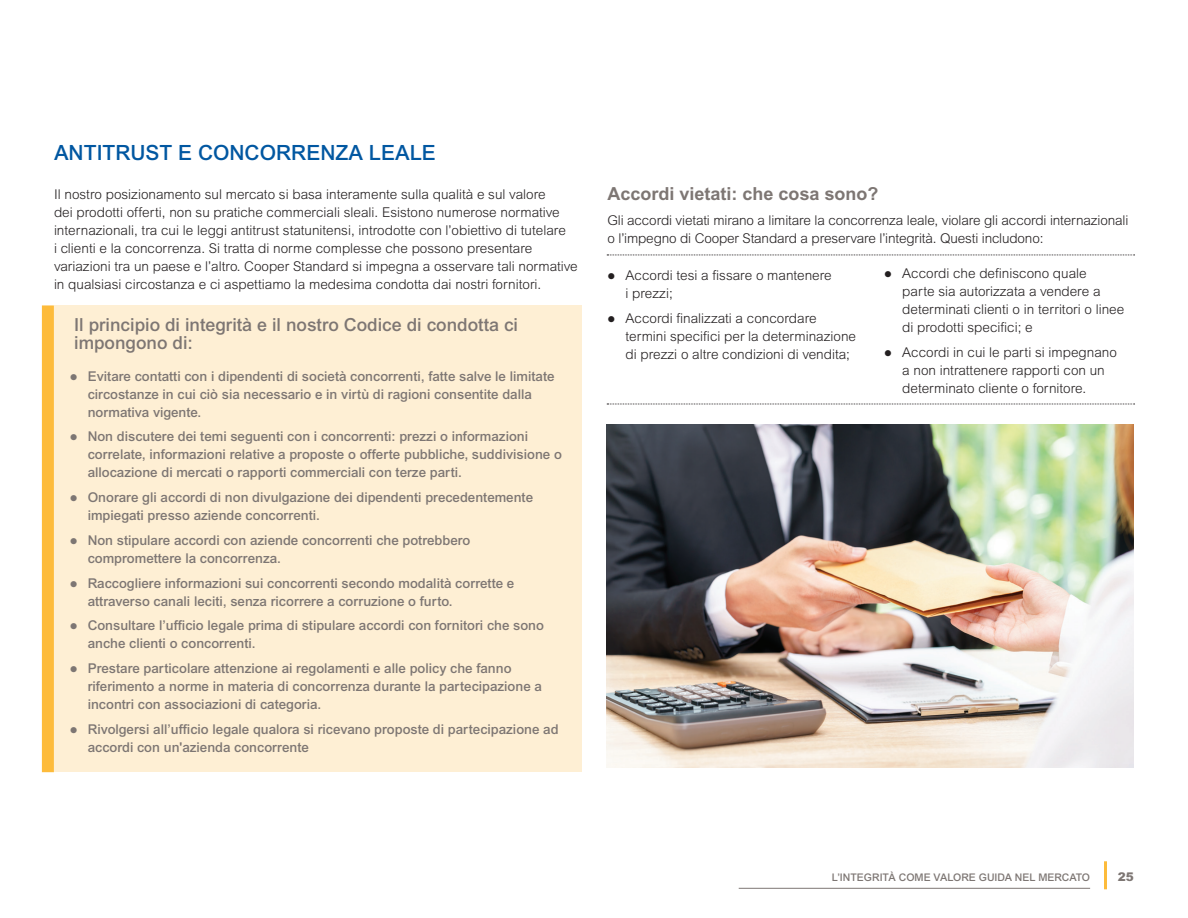
<style>
.page{position:relative;width:1188px;height:918px;background:#fff}
.page>*{position:absolute;margin:0;border:0;box-sizing:border-box;transform-origin:0 0}
.t1{font:500 21px "Arial MT Std";color:#0157a1}
.t2{font:500 18px/18px "Arial MT Std";color:#7d7673}
.t3{font:700 18px "Arial MT Std";color:#7d7673}
.t4{font:500 13.5px/18px "Arial MT Std";color:#7d7673}
.t5{font:300 13.5px/18px "Arial MT Std";color:#231f20}
.t6{font:900 12px "Arial MT Std";color:#7d7673}
.t7{font:500 10.5px "Arial MT Std";color:#7d7673}
</style>
<div class="page">
<hr style="left:739px;top:888px;width:351px;height:1px;background:#7d7673">
<hr style="left:1104px;top:861px;width:3px;height:28px;background:#fdbb3b">
<div style="left:54px;top:305px;width:528px;height:467px;background:#feefd4"></div>
<div style="left:42px;top:305px;width:12px;height:467px;background:#fdbb3b"></div>
<svg style="left:607px;top:404px;width:528px;height:1px"></svg>
<svg style="left:607px;top:255px;width:528px;height:1px"></svg>
<img style="left:607px;top:424px;width:526px;height:344px">
<h1 class="t1" style="left:54px;top:141px;width:383px">ANTITRUST E CONCORRENZA LEALE</h1>
<p class="t5" style="left:54px;top:185px;width:525px">Il nostro posizionamento sul mercato si basa interamente sulla qualità e sul valore<br>dei prodotti offerti, non su pratiche commerciali sleali. Esistono numerose normative internazionali, tra cui le leggi antitrust statunitensi, introdotte con l’obiettivo di tutelare<br>i clienti e la concorrenza. Si tratta di norme complesse che possono presentare variazioni tra un paese e l’altro. Cooper Standard si impegna a osservare tali normative in qualsiasi circostanza e ci aspettiamo la medesima condotta dai nostri fornitori.</p>
<h2 class="t2" style="left:74px;top:316px;width:445px">Il principio di integrità e il nostro Codice di condotta ci impongono di:</h2>
<p class="t4" style="left:88px;top:367px;width:468px;text-indent:-18px">● Evitare contatti con i dipendenti di società concorrenti, fatte salve le limitate circostanze in cui ciò sia necessario e in virtù di ragioni consentite dalla normativa vigente.</p>
<p class="t4" style="left:88px;top:427px;width:476px;text-indent:-18px">● Non discutere dei temi seguenti con i concorrenti: prezzi o informazioni correlate, informazioni relative a proposte o offerte pubbliche, suddivisione o allocazione di mercati o rapporti commerciali con terze parti.</p>
<p class="t4" style="left:88px;top:488px;width:447px;text-indent:-18px">● Onorare gli accordi di non divulgazione dei dipendenti precedentemente impiegati presso aziende concorrenti.</p>
<p class="t4" style="left:88px;top:531px;width:384px;text-indent:-18px">● Non stipulare accordi con aziende concorrenti che potrebbero compromettere la concorrenza.</p>
<p class="t4" style="left:88px;top:574px;width:428px;text-indent:-18px">● Raccogliere informazioni sui concorrenti secondo modalità corrette e attraverso canali leciti, senza ricorrere a corruzione o furto.</p>
<p class="t4" style="left:88px;top:616px;width:458px;text-indent:-18px">● Consultare l’ufficio legale prima di stipulare accordi con fornitori che sono anche clienti o concorrenti.</p>
<p class="t4" style="left:88px;top:659px;width:456px;text-indent:-18px">● Prestare particolare attenzione ai regolamenti e alle policy che fanno riferimento a norme in materia di concorrenza durante la partecipazione a incontri con associazioni di categoria.</p>
<p class="t4" style="left:88px;top:720px;width:472px;text-indent:-18px">● Rivolgersi all’ufficio legale qualora si ricevano proposte di partecipazione ad accordi con un'azienda concorrente</p>
<h2 class="t3" style="left:608px;top:183px;width:273px">Accordi vietati: che cosa sono?</h2>
<p class="t5" style="left:608px;top:211px;width:522px">Gli accordi vietati mirano a limitare la concorrenza leale, violare gli accordi internazionali o l’impegno di Cooper Standard a preservare l’integrità. Questi includono:</p>
<p class="t5" style="left:626px;top:266px;width:208px;text-indent:-18px">● Accordi tesi a fissare o mantenere i prezzi;</p>
<p class="t5" style="left:626px;top:309px;width:232px;text-indent:-18px">● Accordi finalizzati a concordare termini specifici per la determinazione di prezzi o altre condizioni di vendita;</p>
<p class="t5" style="left:902px;top:265px;width:224px;text-indent:-18px">● Accordi che definiscono quale<br>parte sia autorizzata a vendere a determinati clienti o in territori o linee di prodotti specifici; e</p>
<p class="t5" style="left:902px;top:343px;width:216px;text-indent:-18px">● Accordi in cui le parti si impegnano a non intrattenere rapporti con un determinato cliente o fornitore.</p>
<p class="t7" style="left:832px;top:871px;width:260px">L’INTEGRITÀ COME VALORE GUIDA NEL MERCATO</p>
<p class="t6" style="left:1118px;top:869px;width:18px">25</p>
</div>
